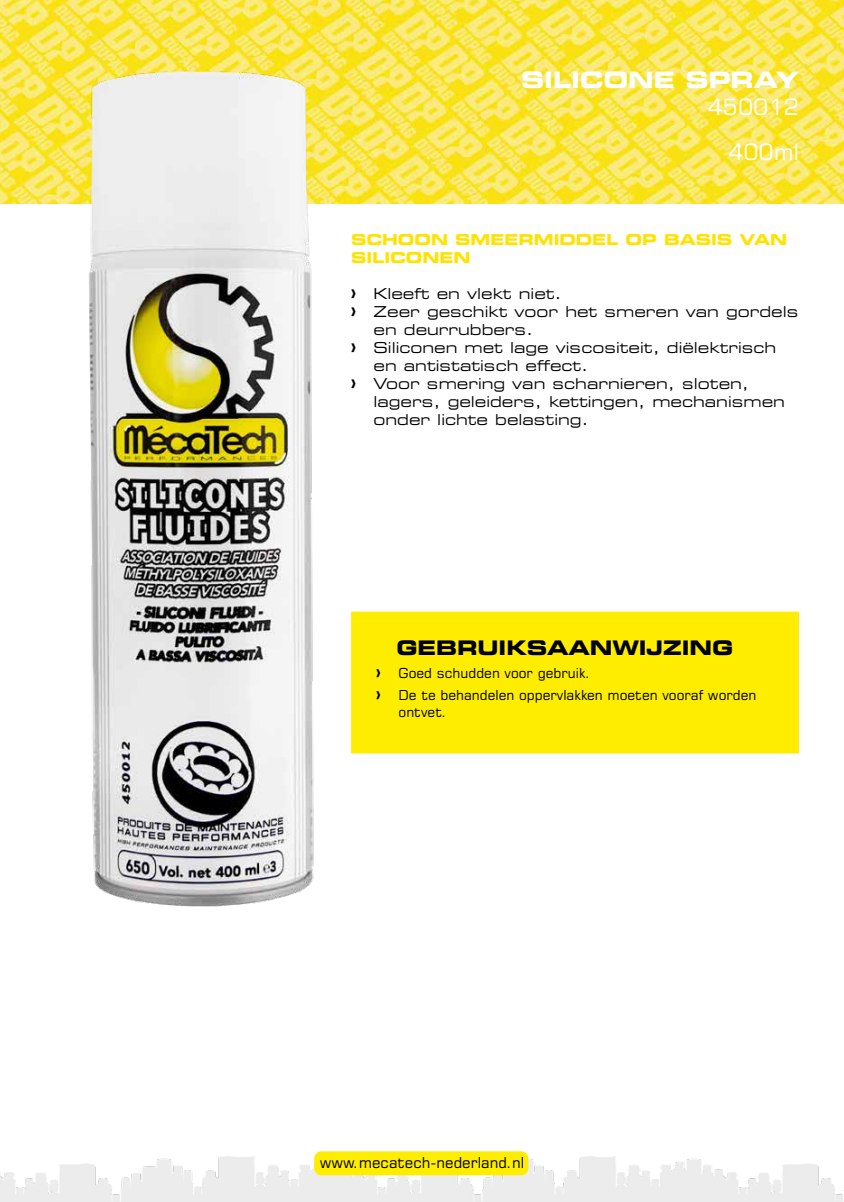
<style>
.page{position:relative;width:844px;height:1202px;background:#fff}
.page>*{position:absolute;margin:0;border:0;box-sizing:border-box;transform-origin:0 0}
.t1{font:700 expanded 22.5px "Square 721 BT";color:#fff}
.t2{font:22.5px "Square 721 BT";color:#fff}
.t3{font:700 expanded 20px "Square 721 BT";color:#000}
.t4{font:expanded 15px "Square 721 BT";color:#000}
.t5{font:700 expanded 15px/18px "Square 721 BT";color:#fee200}
.t6{font:15px "Square 721 BT";color:#000}
.t7{font:13.75px/22.8px "Square 721 BT";color:#000}
.s1{font-family:"UPBOLTERS";font-stretch:normal}
.s2{font-family:"UPBOLTERS"}
</style>
<div class="page">
<img style="left:0;top:1156px;width:843px;height:45px">
<img style="left:0;top:0;width:843px;height:203px">
<img style="left:45px;top:45px;width:306px;height:862px">
<div style="left:363px;top:624px;width:423px;height:116px;background:#ffed00"></div>
<div style="left:351px;top:611px;width:447px;height:142px;border:25px solid #ffed00"></div>
<div style="left:314px;top:1151px;width:214px;height:23px;background:#ffed00;border-radius:7px"></div>
<h1 class="t1" style="left:521px;top:67px;width:279px">SILICONE SPRAY</h1>
<h1 class="t2" style="left:707px;top:93px;width:93px">450012</h1>
<h1 class="t2" style="left:728px;top:138px;width:72px">400ml</h1>
<p class="t5" style="left:351px;top:230px;width:437px">SCHOON SMEERMIDDEL OP BASIS VAN<br>SILICONEN</p>
<p class="t4" style="left:351px;top:284px;width:212px"><span class="s1">&gt;</span> Kleeft en vlekt niet.</p>
<p class="t4" style="left:351px;top:302px;width:449px"><span class="s1">&gt;</span> Zeer geschikt voor het smeren van gordels</p>
<p class="t4" style="left:373px;top:320px;width:161px">en deurrubbers.</p>
<p class="t4" style="left:351px;top:338px;width:426px"><span class="s1">&gt;</span> Siliconen met lage viscositeit, diëlektrisch</p>
<p class="t4" style="left:373px;top:356px;width:216px">en antistatisch effect.</p>
<p class="t4" style="left:351px;top:374px;width:399px"><span class="s1">&gt;</span> Voor smering van scharnieren, sloten,</p>
<p class="t4" style="left:373px;top:392px;width:413px">lagers, geleiders, kettingen, mechanismen</p>
<p class="t4" style="left:373px;top:410px;width:216px">onder lichte belasting.</p>
<h2 class="t3" style="left:396px;top:635px;width:338px">GEBRUIKSAANWIJZING</h2>
<p class="t7" style="left:376px;top:661px;width:382px"><span class="s2">&gt;</span> Goed schudden voor gebruik.<br><span class="s2">&gt;</span> De te behandelen oppervlakken moeten vooraf worden</p>
<p class="t7" style="left:398px;top:700px;width:50px">ontvet.</p>
<p class="t6" style="left:319px;top:1152px;width:206px">www.mecatech-nederland.nl</p>
</div>
